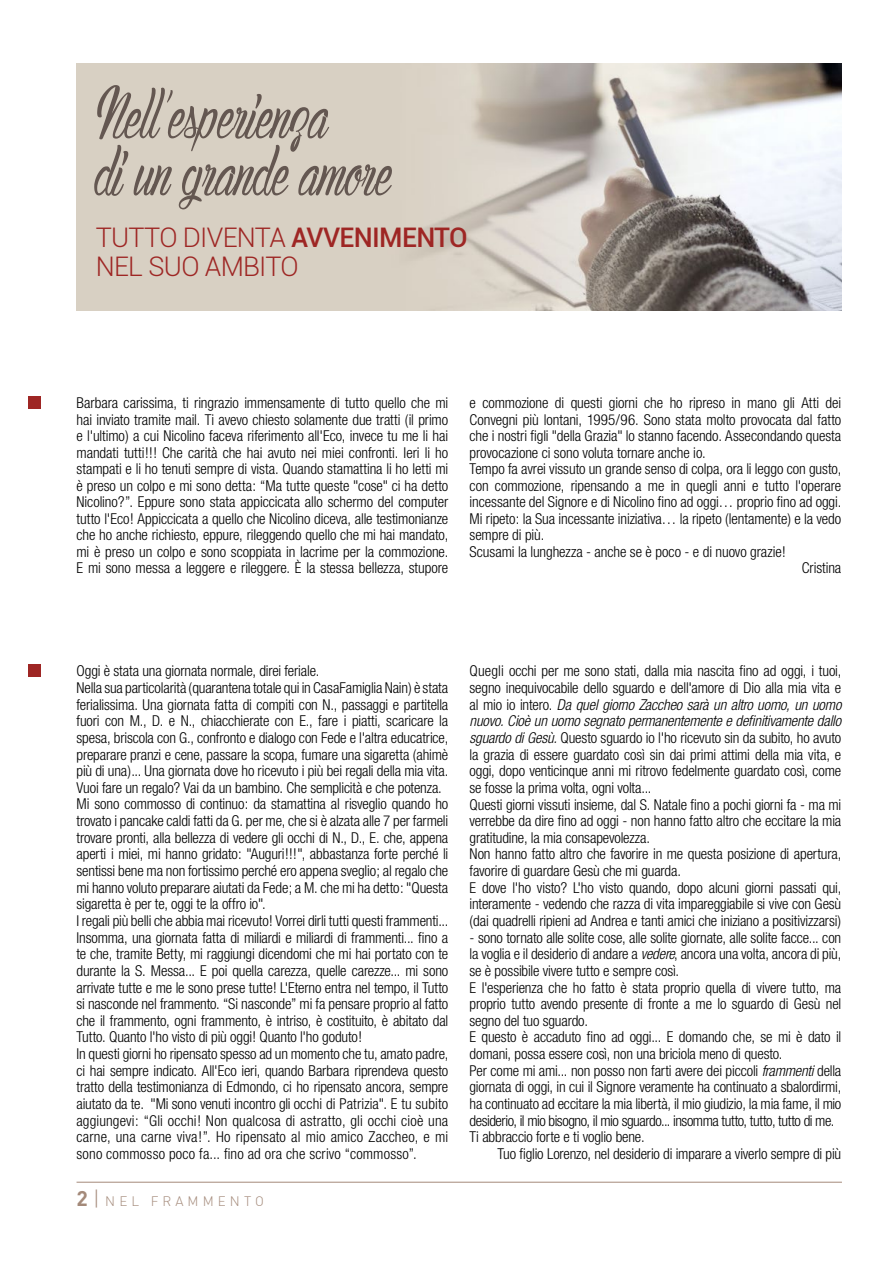
<style>
.page{position:relative;width:893px;height:1263px;background:#fff}
.page>*{position:absolute;margin:0;border:0;box-sizing:border-box;transform-origin:0 0}
.t1{font:72px/57px "Authentic Hilton";letter-spacing:.01em;color:#645751}
.t2{font:300 27px/28.5px "Roboto";letter-spacing:-.025em;color:#9e2624}
.t3{font:300 condensed 15px/16.6px "Helvetica Neue";letter-spacing:-.01em;color:#000}
.t4{font:300 13.5px "DIN";letter-spacing:.3em;color:#a48a7a}
.s1{font-weight:500}
.s2{font-style:italic}
.s3{font-weight:700;font-size:21px}
.s4{font-size:21px}
</style>
<div class="page">
<hr style="left:77px;top:1182px;width:765px;height:1px;background:#a48a7a">
<img style="left:77px;top:64px;width:765px;height:246px">
<div style="left:28px;top:396px;width:13px;height:13px;background:#9e2624"></div>
<div style="left:28px;top:664px;width:13px;height:13px;background:#9e2624"></div>
<h1 class="t1" style="left:96px;top:92px;width:298px">Nell’esperienza<br>di un grande amore</h1>
<h2 class="t2" style="left:96px;top:222px;width:373px">TUTTO DIVENTA <span class="s1">AVVENIMENTO<br></span>NEL SUO AMBITO</h2>
<p class="t3" style="left:77px;top:395px;width:373px;text-align:justify">Barbara carissima, ti ringrazio immensamente di tutto quello che mi hai inviato tramite mail. Ti avevo chiesto solamente due tratti (il primo e l'ultimo) a cui Nicolino faceva riferimento all'Eco, invece tu me li hai mandati tutti!!! Che carità che hai avuto nei miei confronti. Ieri li ho stampati e li ho tenuti sempre di vista. Quando stamattina li ho letti mi è preso un colpo e mi sono detta: “Ma tutte queste "cose" ci ha detto Nicolino?”. Eppure sono stata appiccicata allo schermo del computer tutto l'Eco! Appiccicata a quello che Nicolino diceva, alle testimonianze che ho anche richiesto, eppure, rileggendo quello che mi hai mandato, mi è preso un colpo e sono scoppiata in lacrime per la commozione.<br>E mi sono messa a leggere e rileggere. È la stessa bellezza, stupore</p>
<p class="t3" style="left:470px;top:395px;width:373px">e commozione di questi giorni che ho ripreso in mano gli Atti dei</p>
<p class="t3" style="left:470px;top:411px;width:373px">Convegni più lontani, 1995/96. Sono stata molto provocata dal fatto</p>
<p class="t3" style="left:470px;top:428px;width:373px">che i nostri figli "della Grazia" lo stanno facendo. Assecondando questa</p>
<p class="t3" style="left:470px;top:444px;width:238px">provocazione ci sono voluta tornare anche io.</p>
<p class="t3" style="left:470px;top:461px;width:373px">Tempo fa avrei vissuto un grande senso di colpa, ora li leggo con gusto,</p>
<p class="t3" style="left:470px;top:477px;width:373px">con commozione, ripensando a me in quegli anni e tutto l'operare</p>
<p class="t3" style="left:470px;top:494px;width:373px">incessante del Signore e di Nicolino fino ad oggi… proprio fino ad oggi.</p>
<p class="t3" style="left:470px;top:510px;width:373px">Mi ripeto: la Sua incessante iniziativa… la ripeto (lentamente) e la vedo</p>
<p class="t3" style="left:470px;top:527px;width:76px">sempre di più.</p>
<p class="t3" style="left:470px;top:543px;width:318px">Scusami la lunghezza - anche se è poco - e di nuovo grazie!</p>
<p class="t3" style="left:802px;top:560px;width:41px">Cristina</p>
<p class="t3" style="left:77px;top:663px;width:373px">Oggi è stata una giornata normale, direi feriale.<br>Nella sua particolarità (quarantena totale qui in CasaFamiglia Nain) è stata ferialissima. Una giornata fatta di compiti con N., passaggi e partitella fuori con M., D. e N., chiacchierate con E., fare i piatti, scaricare la spesa, briscola con G., confronto e dialogo con Fede e l'altra educatrice, preparare pranzi e cene, passare la scopa, fumare una sigaretta (ahimè più di una)... Una giornata dove ho ricevuto i più bei regali della mia vita.<br>Vuoi fare un regalo? Vai da un bambino. Che semplicità e che potenza.<br>Mi sono commosso di continuo: da stamattina al risveglio quando ho trovato i pancake caldi fatti da G. per me, che si è alzata alle 7 per farmeli trovare pronti, alla bellezza di vedere gli occhi di N., D., E. che, appena aperti i miei, mi hanno gridato: "Auguri!!!", abbastanza forte perché li sentissi bene ma non fortissimo perché ero appena sveglio; al regalo che mi hanno voluto preparare aiutati da Fede; a M. che mi ha detto: "Questa sigaretta è per te, oggi te la offro io".<br>I regali più belli che abbia mai ricevuto! Vorrei dirli tutti questi frammenti...<br>Insomma, una giornata fatta di miliardi e miliardi di frammenti... fino a te che, tramite Betty, mi raggiungi dicendomi che mi hai portato con te durante la S. Messa... E poi quella carezza, quelle carezze... mi sono arrivate tutte e me le sono prese tutte! L'Eterno entra nel tempo, il Tutto si nasconde nel frammento. “Si nasconde” mi fa pensare proprio al fatto che il frammento, ogni frammento, è intriso, è costituito, è abitato dal Tutto. Quanto l'ho visto di più oggi! Quanto l'ho goduto!<br>In questi giorni ho ripensato spesso ad un momento che tu, amato padre, ci hai sempre indicato. All'Eco ieri, quando Barbara riprendeva questo tratto della testimonianza di Edmondo, ci ho ripensato ancora, sempre aiutato da te. "Mi sono venuti incontro gli occhi di Patrizia". E tu subito aggiungevi: “Gli occhi! Non qualcosa di astratto, gli occhi cioè una carne, una carne viva!”. Ho ripensato al mio amico Zaccheo, e mi sono commosso poco fa... fino ad ora che scrivo “commosso”.</p>
<p class="t3" style="left:470px;top:663px;width:373px">Quegli occhi per me sono stati, dalla mia nascita fino ad oggi, i tuoi, segno inequivocabile dello sguardo e dell'amore di Dio alla mia vita e al mio io intero. <span class="s2">Da quel giorno Zaccheo sarà un altro uomo, un uomo nuovo. Cioè un uomo segnato permanentemente e definitivamente dallo sguardo di Gesù.</span> Questo sguardo io l'ho ricevuto sin da subito, ho avuto la grazia di essere guardato così sin dai primi attimi della mia vita, e oggi, dopo venticinque anni mi ritrovo fedelmente guardato così, come se fosse la prima volta, ogni volta...<br>Questi giorni vissuti insieme, dal S. Natale fino a pochi giorni fa - ma mi verrebbe da dire fino ad oggi - non hanno fatto altro che eccitare la mia gratitudine, la mia consapevolezza.<br>Non hanno fatto altro che favorire in me questa posizione di apertura, favorire di guardare Gesù che mi guarda.<br>E dove l'ho visto? L'ho visto quando, dopo alcuni giorni passati qui, interamente - vedendo che razza di vita impareggiabile si vive con Gesù (dai quadrelli ripieni ad Andrea e tanti amici che iniziano a positivizzarsi)</p>
<p class="t3" style="left:470px;top:929px;width:373px">- sono tornato alle solite cose, alle solite giornate, alle solite facce... con la voglia e il desiderio di andare a <span class="s2">vedere</span>, ancora una volta, ancora di più, se è possibile vivere tutto e sempre così.<br>E l'esperienza che ho fatto è stata proprio quella di vivere tutto, ma proprio tutto avendo presente di fronte a me lo sguardo di Gesù nel segno del tuo sguardo.<br>E questo è accaduto fino ad oggi... E domando che, se mi è dato il domani, possa essere così, non una briciola meno di questo.<br>Per come mi ami... non posso non farti avere dei piccoli <span class="s2">frammenti</span> della giornata di oggi, in cui il Signore veramente ha continuato a sbalordirmi, ha continuato ad eccitare la mia libertà, il mio giudizio, la mia fame, il mio desiderio, il mio bisogno, il mio sguardo... insomma tutto, tutto, tutto di me.<br>Ti abbraccio forte e ti voglio bene.</p>
<p class="t3" style="left:497px;top:1145px;width:345px">Tuo figlio Lorenzo, nel desiderio di imparare a viverlo sempre di più</p>
<p class="t4" style="left:77px;top:1193px;width:189px"><span class="s3">2</span> <span class="s4">|</span> NEL FRAMMENTO</p>
</div>
